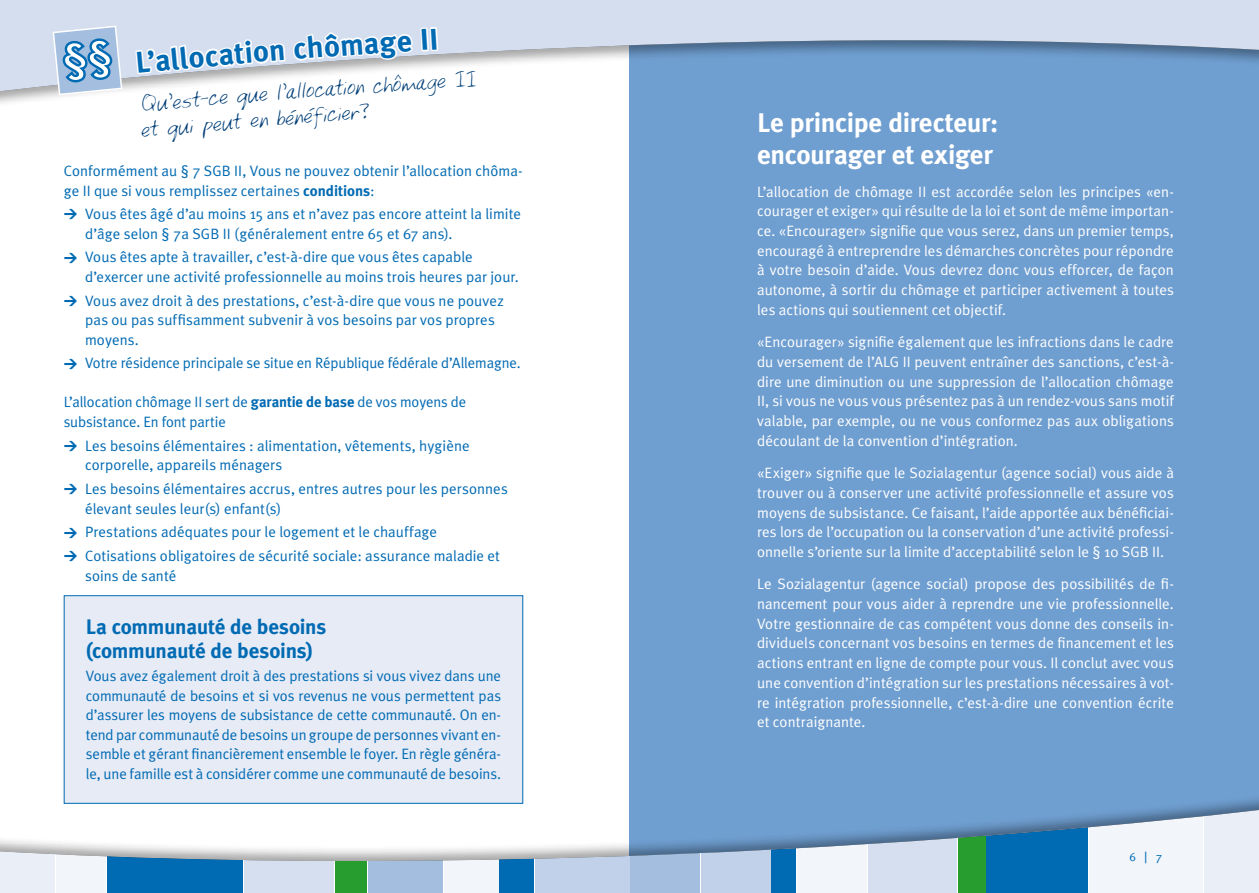
<style>
.page{position:relative;width:1259px;height:893px;background:#fff}
.page>*{position:absolute;margin:0;border:0;box-sizing:border-box;transform-origin:0 0}
.t1{font:700 30px "Meta Plus";color:#006ab3}
.t2{font:700 27px/32.5px "Meta Plus";letter-spacing:-.01em;color:#fff}
.t3{font:22.5px "Kyles Hand";color:#003f78}
.t4{font:700 21px/24px "Meta Plus";letter-spacing:-.01em;color:#006ab3}
.t5{font:15px/19.6px "Meta Plus Normal";letter-spacing:.005em;color:#fff;text-align:justify}
.t6{font:15px/19.5px "Meta Plus Normal";letter-spacing:.005em;color:#006ab3}
.t7{font:12px "Meta Plus Normal";color:#006ab3}
.s1{font-family:"Meta Plus";font-weight:700}
.s2{font-family:"DIN Black Alternate";font-size:13.5px}
.s3{font-size:15px}
</style>
<div class="page">
<div style="left:986px;top:757px;width:101px;height:136px;background:#006ab3"></div>
<div style="left:958px;top:757px;width:27px;height:136px;background:#269d2e"></div>
<div style="left:1204px;top:757px;width:55px;height:136px;background:#eaeef7"></div>
<div style="left:867px;top:757px;width:89px;height:136px;background:#d5dff0"></div>
<div style="left:770px;top:757px;width:26px;height:136px;background:#006ab3"></div>
<div style="left:701px;top:757px;width:69px;height:136px;background:#c1d1e9"></div>
<div style="left:797px;top:757px;width:69px;height:136px;background:#f2f5fa"></div>
<div style="left:629px;top:757px;width:71px;height:136px;background:#a4bee0"></div>
<div style="left:1089px;top:757px;width:113px;height:136px;background:#f2f5fa"></div>
<div style="left:108px;top:757px;width:135px;height:136px;background:#006ab3"></div>
<div style="left:335px;top:757px;width:32px;height:136px;background:#269d2e"></div>
<div style="left:0;top:757px;width:55px;height:136px;background:#eaeef7"></div>
<div style="left:244px;top:757px;width:90px;height:136px;background:#d5dff0"></div>
<div style="left:500px;top:757px;width:34px;height:136px;background:#006ab3"></div>
<div style="left:535px;top:757px;width:94px;height:136px;background:#c1d1e9"></div>
<div style="left:443px;top:757px;width:55px;height:136px;background:#f2f5fa"></div>
<div style="left:368px;top:757px;width:74px;height:136px;background:#a4bee0"></div>
<div style="left:57px;top:757px;width:49px;height:136px;background:#f2f5fa"></div>
<div style="left:629px;top:0;width:630px;height:136px;background:#d4deef"></div>
<div style="left:0;top:0;width:629px;height:136px;background:#d4deef"></div>
<div style="left:0;top:39px;width:1259px;height:822px;background:#000;opacity:.4"></div>
<div style="left:736px;top:89px;width:459px;height:659px;background:#6f9ed0"></div>
<div style="left:64px;top:596px;width:459px;height:207px;background:#e6ebf6"></div>
<div style="left:64px;top:595px;width:459px;height:209px;border:1px solid #006ab3"></div>
<svg style="left:52px;top:25px;width:71px;height:100px;background:#b7cfe7"></svg>
<svg style="left:134px;top:27px;width:342px;height:138px"></svg>
<h1 class="t1" style="left:134px;top:45px;width:152px;rotate:-5deg">L’allocation</h1>
<h1 class="t1" style="left:292px;top:31px;width:147px;rotate:-4deg">chômage II</h1>
<h3 class="t3" style="left:140px;top:89px;width:148px;rotate:-5deg">Qu’est-ce que l’</h3>
<h3 class="t3" style="left:285px;top:76px;width:153px;rotate:-4deg">allocation chômag</h3>
<h3 class="t3" style="left:140px;top:114px;width:146px;rotate:-5deg">et qui peut en b</h3>
<h3 class="t3" style="left:284px;top:102px;width:86px;rotate:-4deg">énéficier?</h3>
<p class="t6" style="left:64px;top:161px;width:460px">Conformément au § 7 SGB II, Vous ne pouvez obtenir l’allocation chôma&shy;ge II que si vous remplissez certaines <span class="s1">conditions</span>:</p>
<p class="t6" style="left:85px;top:204px;width:437px;text-indent:-21px"><span class="s2">&gt;</span> Vous êtes âgé d’au moins 15 ans et n’avez pas encore atteint la limite d’âge selon § 7a SGB II (généralement entre 65 et 67 ans).</p>
<p class="t6" style="left:85px;top:247px;width:435px;text-indent:-21px"><span class="s2">&gt;</span> Vous êtes apte à travailler, c’est-à-dire que vous êtes capable d’exercer une activité professionnelle au moins trois heures par jour.</p>
<p class="t6" style="left:85px;top:291px;width:420px;text-indent:-21px"><span class="s2">&gt;</span> Vous avez droit à des prestations, c’est-à-dire que vous ne pouvez pas ou pas suffisamment subvenir à vos besoins par vos propres moyens.</p>
<p class="t6" style="left:64px;top:353px;width:458px"><span class="s2">&gt;</span> Votre résidence principale se situe en République fédérale d’Allemagne.</p>
<p class="t6" style="left:64px;top:392px;width:404px">L’allocation chômage II sert de <span class="s1">garantie de base</span> de vos moyens de subsistance. En font partie</p>
<p class="t6" style="left:85px;top:436px;width:386px;text-indent:-21px"><span class="s2">&gt;</span> Les besoins élémentaires : alimentation, vêtements, hygiène corporelle, appareils ménagers</p>
<p class="t6" style="left:85px;top:479px;width:424px;text-indent:-21px"><span class="s2">&gt;</span> Les besoins élémentaires accrus, entres autres pour les personnes élevant seules leur(s) enfant(s)</p>
<p class="t6" style="left:64px;top:520px;width:438px;line-height:23.7px"><span class="s2">&gt;</span> Prestations adéquates pour le logement et le chauffage<br><span class="s2">&gt;</span> Cotisations obligatoires de sécurité sociale: assurance maladie et</p>
<p class="t6" style="left:85px;top:565px;width:93px">soins de santé</p>
<h3 class="t4" style="left:86px;top:614px;width:242px">La communauté de besoins (communauté de besoins)</h3>
<p class="t6" style="left:86px;top:666px;width:417px;text-align:justify">Vous avez également droit à des prestations si vous vivez dans une communauté de besoins et si vos revenus ne vous permettent pas d’assurer les moyens de subsistance de cette communauté. On en&shy;tend par communauté de besoins un groupe de personnes vivant en&shy;semble et gérant financièrement ensemble le foyer. En règle généra&shy;le, une famille est à considérer comme une communauté de besoins.</p>
<h2 class="t2" style="left:757px;top:106px;width:243px">Le principe directeur: encourager et exiger</h2>
<p class="t5" style="left:757px;top:181px;width:418px">L’allocation de chômage II est accordée selon les principes «en&shy;courager et exiger» qui résulte de la loi et sont de même importan&shy;ce. «Encourager» signifie que vous serez, dans un premier temps, encouragé à entreprendre les démarches concrètes pour répondre à votre besoin d’aide. Vous devrez donc vous efforcer, de façon autonome, à sortir du chômage et participer activement à toutes les actions qui soutiennent cet objectif.</p>
<p class="t5" style="left:757px;top:332px;width:418px">«Encourager» signifie également que les infractions dans le cadre du versement de l’ALG II peuvent entraîner des sanctions, c’est-à&shy;dire une diminution ou une suppression de l’allocation chômage II, si vous ne vous vous présentez pas à un rendez-vous sans motif valable, par exemple, ou ne vous conformez pas aux obligations découlant de la convention d’intégration.</p>
<p class="t5" style="left:757px;top:463px;width:418px">«Exiger» signifie que le Sozialagentur (agence social) vous aide à trouver ou à conserver une activité professionnelle et assure vos moyens de subsistance. Ce faisant, l’aide apportée aux bénéficiai&shy;res lors de l’occupation ou la conservation d’une activité professi&shy;onnelle s’oriente sur la limite d’acceptabilité selon le § 10 SGB II.</p>
<p class="t5" style="left:757px;top:574px;width:418px">Le Sozialagentur (agence social) propose des possibilités de fi&shy;nancement pour vous aider à reprendre une vie professionnelle.<br>Votre gestionnaire de cas compétent vous donne des conseils in&shy;dividuels concernant vos besoins en termes de financement et les actions entrant en ligne de compte pour vous. Il conclut avec vous une convention d’intégration sur les prestations nécessaires à vot&shy;re intégration professionnelle, c’est-à-dire une convention écrite et contraignante.</p>
<p class="t7" style="left:1129px;top:849px;width:34px">6 <span class="s3">|</span> 7</p>
</div>
